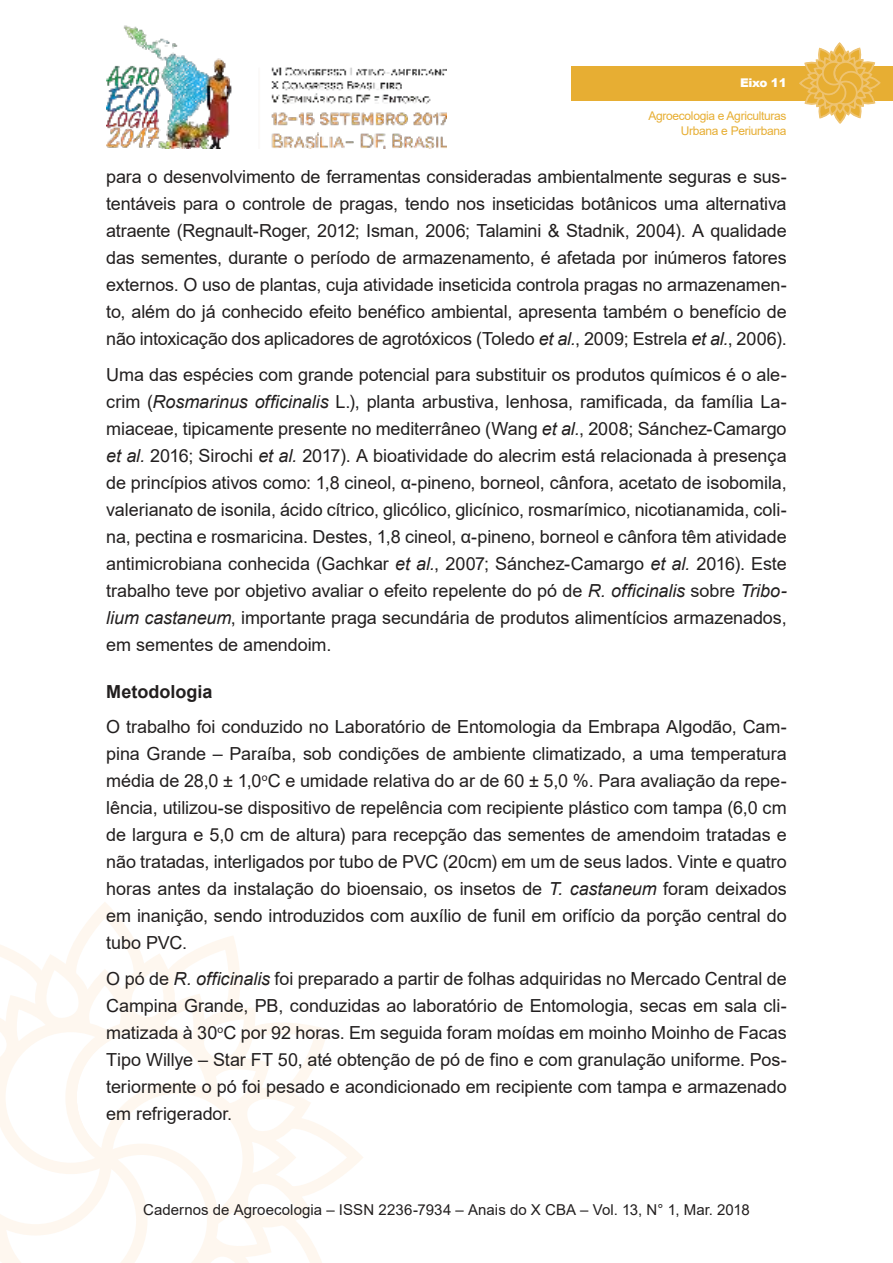
<style>
.page{position:relative;width:893px;height:1263px;background:#fff}
.page>*{position:absolute;margin:0;border:0;box-sizing:border-box;transform-origin:0 0}
.t1{font:18px/27px "Arial";letter-spacing:-.005em;color:#221f1f;text-align:justify}
.t2{font:700 18px "Arial";color:#221f1f}
.t3{font:15px "Arial";letter-spacing:.005em;color:#221f1f}
.t4{font:12px/14.4px "Arial";letter-spacing:-.025em;color:#e7ae33;text-align:right}
.t5{font:900 12px "Arial";letter-spacing:-.025em;color:#fff}
.s1{font-style:italic}
</style>
<div class="page">
<img style="left:106px;top:25px;width:340px;height:124px">
<svg style="left:0;top:910px;width:363px;height:353px"></svg>
<div style="left:571px;top:66px;width:322px;height:34px;background:#e7ae33"></div>
<svg style="left:798px;top:43px;width:83px;height:81px"></svg>
<p class="t5" style="left:740px;top:76px;width:48px">Eixo 11</p>
<p class="t4" style="left:648px;top:110px;width:140px">Agroecologia e Agriculturas<br>Urbana e Periurbana</p>
<p class="t1" style="left:106px;top:165px;width:682px">para o desenvolvimento de ferramentas consideradas ambientalmente seguras e sus&shy;tentáveis para o controle de pragas, tendo nos inseticidas botânicos uma alternativa atraente (Regnault-Roger, 2012; Isman, 2006; Talamini &amp; Stadnik, 2004). A qualidade das sementes, durante o período de armazenamento, é afetada por inúmeros fatores externos. O uso de plantas, cuja atividade inseticida controla pragas no armazenamen&shy;to, além do já conhecido efeito benéfico ambiental, apresenta também o benefício de não intoxicação dos aplicadores de agrotóxicos (Toledo <span class="s1">et al.</span>, 2009; Estrela <span class="s1">et al.</span>, 2006).</p>
<p class="t1" style="left:106px;top:363px;width:682px">Uma das espécies com grande potencial para substituir os produtos químicos é o ale&shy;crim (<span class="s1">Rosmarinus officinalis</span> L.), planta arbustiva, lenhosa, ramificada, da família La&shy;miaceae, tipicamente presente no mediterrâneo (Wang <span class="s1">et al.</span>, 2008; Sánchez-Camargo <span class="s1">et al.</span> 2016; Sirochi <span class="s1">et al.</span> 2017). A bioatividade do alecrim está relacionada à presença de princípios ativos como: 1,8 cineol, α‑pineno, borneol, cânfora, acetato de isobomila, valerianato de isonila, ácido cítrico, glicólico, glicínico, rosmarímico, nicotianamida, coli&shy;na, pectina e rosmaricina. Destes, 1,8 cineol, α‑pineno, borneol e cânfora têm atividade antimicrobiana conhecida (Gachkar <span class="s1">et al.</span>, 2007; Sánchez-Camargo <span class="s1">et al.</span> 2016). Este trabalho teve por objetivo avaliar o efeito repelente do pó de <span class="s1">R. officinalis</span> sobre <span class="s1">Tribo&shy;lium castaneum</span>, importante praga secundária de produtos alimentícios armazenados, em sementes de amendoim.</p>
<p class="t2" style="left:106px;top:685px;width:108px">Metodologia</p>
<p class="t1" style="left:106px;top:715px;width:682px">O trabalho foi conduzido no Laboratório de Entomologia da Embrapa Algodão, Cam&shy;pina Grande – Paraíba, sob condições de ambiente climatizado, a uma temperatura média de 28,0 ± 1,0<sup>o</sup>C e umidade relativa do ar de 60 ± 5,0 %. Para avaliação da repe&shy;lência, utilizou-se dispositivo de repelência com recipiente plástico com tampa (6,0 cm de largura e 5,0 cm de altura) para recepção das sementes de amendoim tratadas e não tratadas, interligados por tubo de PVC (20cm) em um de seus lados. Vinte e quatro horas antes da instalação do bioensaio, os insetos de <span class="s1">T. castaneum</span> foram deixados em inanição, sendo introduzidos com auxílio de funil em orifício da porção central do tubo PVC.</p>
<p class="t1" style="left:106px;top:967px;width:682px">O pó de <span class="s1">R. officinalis</span> foi preparado a partir de folhas adquiridas no Mercado Central de Campina Grande, PB, conduzidas ao laboratório de Entomologia, secas em sala cli&shy;matizada à 30<sup>o</sup>C por 92 horas. Em seguida foram moídas em moinho Moinho de Facas Tipo Willye – Star FT 50, até obtenção de pó de fino e com granulação uniforme. Pos&shy;teriormente o pó foi pesado e acondicionado em recipiente com tampa e armazenado em refrigerador.</p>
<p class="t3" style="left:143px;top:1204px;width:608px">Cadernos de Agroecologia – ISSN 2236-7934 – Anais do X CBA – Vol. 13, N° 1, Mar. 2018</p>
</div>
